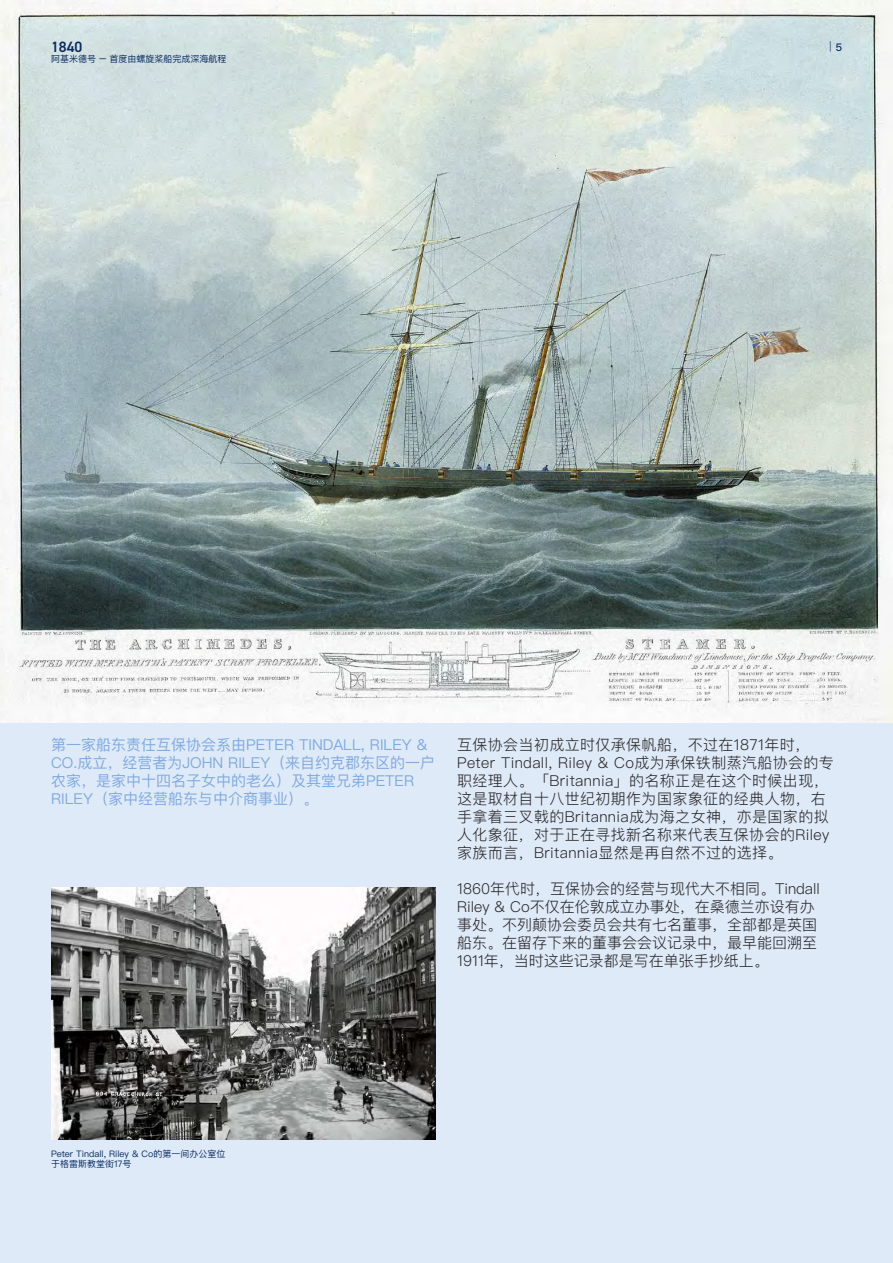
<style>
.page{position:relative;width:893px;height:1263px;background:#dfeaf8}
.page>*{position:absolute;margin:0;border:0;box-sizing:border-box;transform-origin:0 0}
.t1{font:300 15px/18px "Ping Fang SC";letter-spacing:.025em;color:#272526}
.t2{font:300 15px/18px "Ping Fang SC";color:#272526}
.t3{font:15px/18px "Ping Fang SC";color:#7faae2}
.t4{font:600 15px "DIN2014";color:#082a61}
.t5{font:300 10.5px "Ping Fang SC";color:#082a61}
.t6{font:9px/10.5px "Ping Fang SC";color:#082a61}
.s1{font-weight:500}
</style>
<div class="page">
<img style="left:0;top:0;width:893px;height:723px">
<img style="left:51px;top:888px;width:385px;height:251px">
<p class="t4" style="left:51px;top:41px;width:33px">1840</p>
<p class="t6" style="left:51px;top:54px;width:177px">阿基米德号 – 首度由螺旋桨船完成深海航程</p>
<p class="t5" style="left:829px;top:40px;width:14px">| <span class="s1">5</span></p>
<p class="t3" style="left:51px;top:736px;width:386px">第一家船东责任互保协会系由PETER TINDALL, RILEY &amp;<br>CO.成立，经营者为JOHN RILEY（来自约克郡东区的一户农家，是家中十四名子女中的老么）及其堂兄弟PETER<br>RILEY（家中经营船东与中介商事业）。</p>
<p class="t1" style="left:457px;top:736px;width:378px">互保协会当初成立时仅承保帆船，不过在1871年时，<br>Peter Tindall, Riley &amp; Co成为承保铁制蒸汽船协会的专职经理人。「Britannia」的名称正是在这个时候出现，这是取材自十八世纪初期作为国家象征的经典人物，右手拿着三叉戟的Britannia成为海之女神，亦是国家的拟人化象征，对于正在寻找新名称来代表互保协会的Riley家族而言，Britannia显然是再自然不过的选择。</p>
<p class="t2" style="left:457px;top:880px;width:364px">1860年代时，互保协会的经营与现代大不相同。Tindall<br>Riley &amp; Co不仅在伦敦成立办事处，在桑德兰亦设有办事处。不列颠协会委员会共有七名董事，全部都是英国船东。在留存下来的董事会会议记录中，最早能回溯至<br>1911年，当时这些记录都是写在单张手抄纸上。</p>
<p class="t6" style="left:51px;top:1148px;width:176px">Peter Tindall, Riley &amp; Co的第一间办公室位于格雷斯教堂街17号</p>
</div>
